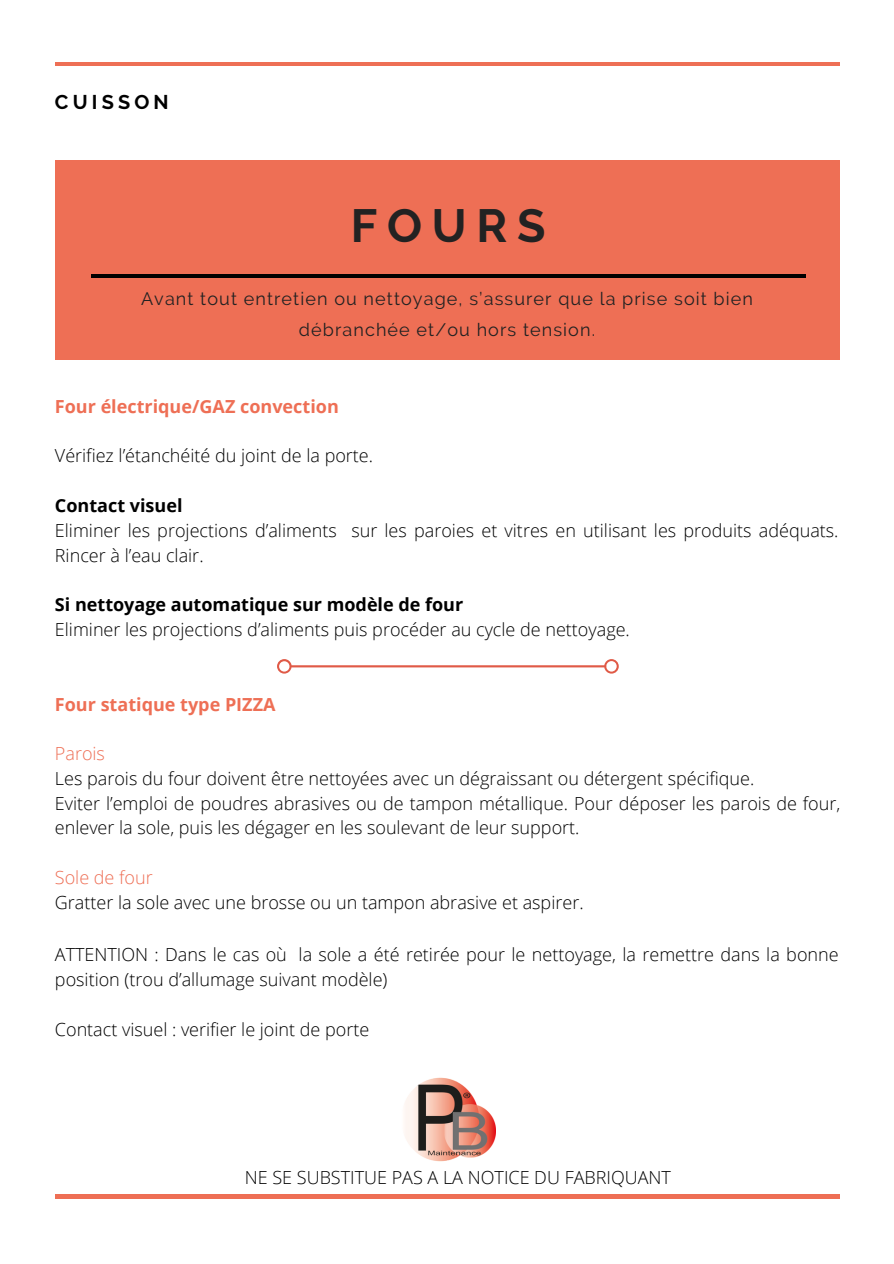
<style>
.page{position:relative;width:894px;height:1264px;background:#fff}
.page>*{position:absolute;margin:0;border:0;box-sizing:border-box;transform-origin:0 0}
.t1{font:700 46.35px "Raleway";letter-spacing:.21em;color:#222}
.t2{font:700 19.8px "Raleway";letter-spacing:.21em;color:#000}
.t3{font:300 18px/24.8px "Open Sans";color:#000}
.t4{font:18px/30.5px "Raleway";letter-spacing:.06em;color:#222;text-align:center}
.t5{font:700 18px "Open Sans";color:#000}
.t6{font:700 18px "Open Sans";color:#ee6f55}
.t7{font:300 18px "Open Sans";color:#ee6f55}
</style>
<div class="page">
<hr style="left:55px;top:62px;width:784px;height:4px;background:#ee6f55">
<div style="left:55px;top:161px;width:784px;height:198px;background:#ee6f55"></div>
<hr style="left:91px;top:274px;width:714px;height:4px;background:#000">
<svg style="left:277px;top:659px;width:341px;height:14px"></svg>
<img style="left:404px;top:1077px;width:91px;height:85px">
<hr style="left:55px;top:1194px;width:784px;height:4px;background:#ee6f55">
<p class="t2" style="left:55px;top:91px;width:115px">CUISSON</p>
<h1 class="t1" style="left:350px;top:198px;width:196px">FOURS</h1>
<p class="t4" style="left:141px;top:283px;width:613px">Avant tout entretien ou nettoyage, s’assurer que la prise soit bien débranchée et/ou hors tension.</p>
<p class="t6" style="left:55px;top:393px;width:285px">Four électrique/GAZ convection</p>
<p class="t3" style="left:55px;top:443px;width:319px">Vérifiez l’étanchéité du joint de la porte.</p>
<p class="t5" style="left:55px;top:493px;width:129px">Contact visuel</p>
<p class="t3" style="left:55px;top:517px;width:784px">Eliminer les projections d’aliments sur les paroies et vitres en utilisant les produits adéquats.<br>Rincer à l’eau clair.</p>
<p class="t5" style="left:55px;top:592px;width:410px">Si nettoyage automatique sur modèle de four</p>
<p class="t3" style="left:55px;top:616px;width:576px">Eliminer les projections d’aliments puis procéder au cycle de nettoyage.</p>
<p class="t6" style="left:55px;top:691px;width:222px">Four statique type PIZZA</p>
<p class="t7" style="left:55px;top:741px;width:52px">Parois</p>
<p class="t3" style="left:55px;top:765px;width:786px">Les parois du four doivent être nettoyées avec un dégraissant ou détergent spécifique.<br>Eviter l’emploi de poudres abrasives ou de tampon métallique. Pour déposer les parois de four, enlever la sole, puis les dégager en les soulevant de leur support.</p>
<p class="t7" style="left:55px;top:864px;width:99px">Sole de four</p>
<p class="t3" style="left:55px;top:889px;width:530px">Gratter la sole avec une brosse ou un tampon abrasive et aspirer.</p>
<p class="t3" style="left:55px;top:942px;width:785px">ATTENTION : Dans le cas où la sole a été retirée pour le nettoyage, la remettre dans la bonne position (trou d’allumage suivant modèle)</p>
<p class="t3" style="left:55px;top:1016px;width:316px">Contact visuel : verifier le joint de porte</p>
<p class="t3" style="left:245px;top:1164px;width:427px">NE SE SUBSTITUE PAS A LA NOTICE DU FABRIQUANT</p>
</div>
